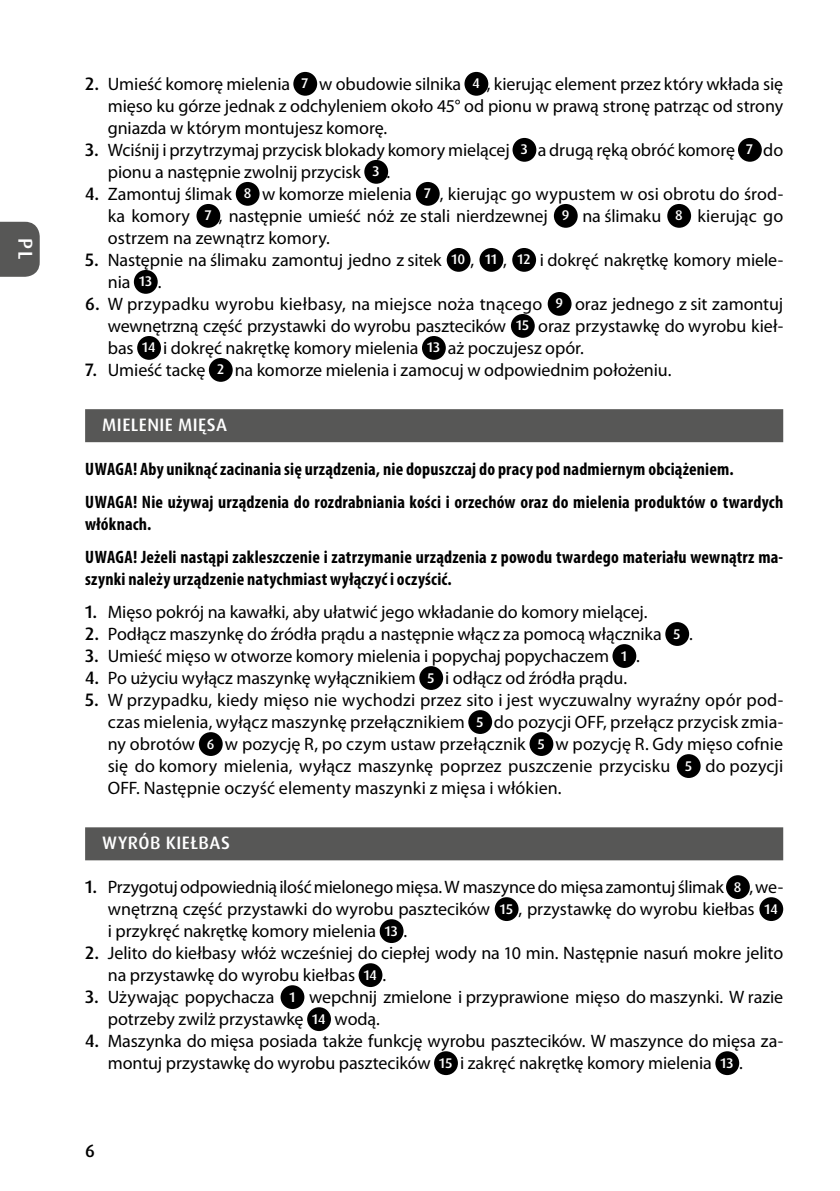
<style>
.page{position:relative;width:840px;height:1191px;background:#fff}
.page>*{position:absolute;margin:0;border:0;box-sizing:border-box;transform-origin:0 0}
.t1{font:500 20px "Dax Pro";color:#fff}
.t2{font:18px/22px "Myriad Pro";letter-spacing:-.005em;color:#000}
.t3{font:700 condensed 18px/33px "Myriad Pro";letter-spacing:.01em;color:#000}
.t4{font:500 18px "Dax Pro";letter-spacing:.025em;color:#fff}
.t5{font:500 18px "Dax Pro";color:#000}
.s1{font-family:"Dax Pro";font-weight:500}
.s2{font-family:"Dax Pro";font-weight:500;font-size:14px;color:#fff}
</style>
<div class="page">
<svg style="left:0;top:222px;width:40px;height:55px;background:#5f5f5e"></svg>
<div style="left:85px;top:409px;width:697px;height:33px;background:#575756"></div>
<div style="left:85px;top:827px;width:697px;height:33px;background:#575756"></div>
<div style="left:293px;top:72px;width:24px;height:24px;background:#000;border-radius:50%"></div>
<div style="left:464px;top:72px;width:24px;height:24px;background:#000;border-radius:50%"></div>
<div style="left:512px;top:138px;width:24px;height:24px;background:#000;border-radius:50%"></div>
<div style="left:737px;top:138px;width:24px;height:24px;background:#000;border-radius:50%"></div>
<div style="left:364px;top:160px;width:24px;height:24px;background:#000;border-radius:50%"></div>
<div style="left:235px;top:182px;width:24px;height:24px;background:#000;border-radius:50%"></div>
<div style="left:415px;top:182px;width:24px;height:24px;background:#000;border-radius:50%"></div>
<div style="left:196px;top:204px;width:24px;height:24px;background:#000;border-radius:50%"></div>
<div style="left:553px;top:204px;width:24px;height:24px;background:#000;border-radius:50%"></div>
<div style="left:667px;top:204px;width:23px;height:24px;background:#000;border-radius:50%"></div>
<div style="left:446px;top:248px;width:24px;height:24px;background:#000;border-radius:50%"></div>
<div style="left:479px;top:248px;width:24px;height:24px;background:#000;border-radius:50%"></div>
<div style="left:512px;top:248px;width:23px;height:24px;background:#000;border-radius:50%"></div>
<div style="left:134px;top:270px;width:24px;height:24px;background:#000;border-radius:50%"></div>
<div style="left:547px;top:292px;width:24px;height:24px;background:#000;border-radius:50%"></div>
<div style="left:510px;top:314px;width:24px;height:24px;background:#000;border-radius:50%"></div>
<div style="left:137px;top:336px;width:24px;height:24px;background:#000;border-radius:50%"></div>
<div style="left:422px;top:336px;width:23px;height:24px;background:#000;border-radius:50%"></div>
<div style="left:209px;top:358px;width:23px;height:24px;background:#000;border-radius:50%"></div>
<div style="left:665px;top:622px;width:23px;height:24px;background:#000;border-radius:50%"></div>
<div style="left:612px;top:644px;width:24px;height:24px;background:#000;border-radius:50%"></div>
<div style="left:419px;top:666px;width:24px;height:24px;background:#000;border-radius:50%"></div>
<div style="left:468px;top:710px;width:24px;height:24px;background:#000;border-radius:50%"></div>
<div style="left:199px;top:732px;width:23px;height:24px;background:#000;border-radius:50%"></div>
<div style="left:529px;top:732px;width:24px;height:24px;background:#000;border-radius:50%"></div>
<div style="left:676px;top:754px;width:24px;height:24px;background:#000;border-radius:50%"></div>
<div style="left:725px;top:875px;width:24px;height:24px;background:#000;border-radius:50%"></div>
<div style="left:494px;top:897px;width:24px;height:24px;background:#000;border-radius:50%"></div>
<div style="left:759px;top:897px;width:23px;height:24px;background:#000;border-radius:50%"></div>
<div style="left:379px;top:919px;width:24px;height:24px;background:#000;border-radius:50%"></div>
<div style="left:358px;top:963px;width:24px;height:24px;background:#000;border-radius:50%"></div>
<div style="left:280px;top:985px;width:24px;height:24px;background:#000;border-radius:50%"></div>
<div style="left:307px;top:1007px;width:24px;height:24px;background:#000;border-radius:50%"></div>
<div style="left:434px;top:1051px;width:23px;height:24px;background:#000;border-radius:50%"></div>
<div style="left:715px;top:1051px;width:23px;height:24px;background:#000;border-radius:50%"></div>
<p class="t1" style="left:38px;top:238px;width:23px;rotate:90deg">PL</p>
<p class="t2" style="left:108px;top:73px;width:676px;text-align:justify;text-indent:-23px"><span class="s1">2.</span> Umieść komorę mielenia <span class="s2">7</span> w obudowie silnika <span class="s2">4</span> , kierując element przez który wkłada się mięso ku górze jednak z odchyleniem około 45° od pionu w prawą stronę patrząc od strony gniazda w którym montujesz komorę.</p>
<p class="t2" style="left:108px;top:139px;width:676px;text-indent:-23px"><span class="s1">3.</span> Wciśnij i przytrzymaj przycisk blokady komory mielącej <span class="s2">3</span> a drugą ręką obróć komorę <span class="s2">7</span> do pionu a następnie zwolnij przycisk <span class="s2">3</span> .</p>
<p class="t2" style="left:108px;top:183px;width:676px;text-align:justify;text-indent:-23px"><span class="s1">4.</span> Zamontuj ślimak <span class="s2">8</span> w komorze mielenia <span class="s2">7</span> , kierując go wypustem w osi obrotu do środ&shy;ka komory <span class="s2">7</span> , następnie umieść nóż ze stali nierdzewnej <span class="s2">9</span> na ślimaku <span class="s2">8</span> kierując go ostrzem na zewnątrz komory.</p>
<p class="t2" style="left:108px;top:249px;width:676px;text-indent:-23px"><span class="s1">5.</span> Następnie na ślimaku zamontuj jedno z sitek <span class="s2">10</span> , <span class="s2">11</span> , <span class="s2">12</span> i dokręć nakrętkę komory miele&shy;nia <span class="s2">13</span> .</p>
<p class="t2" style="left:108px;top:293px;width:676px;text-align:justify;text-indent:-23px"><span class="s1">6.</span> W przypadku wyrobu kiełbasy, na miejsce noża tnącego <span class="s2">9</span> oraz jednego z sit zamontuj wewnętrzną część przystawki do wyrobu pasztecików <span class="s2">15</span> oraz przystawkę do wyrobu kieł&shy;bas <span class="s2">14</span> i dokręć nakrętkę komory mielenia <span class="s2">13</span> aż poczujesz opór.</p>
<p class="t2" style="left:85px;top:359px;width:587px"><span class="s1">7.</span> Umieść tackę <span class="s2">2</span> na komorze mielenia i zamocuj w odpowiednim położeniu.</p>
<p class="t4" style="left:102px;top:413px;width:126px">MIELENIE MIĘSA</p>
<p class="t3" style="left:85px;top:452px;width:699px">UWAGA! Aby uniknąć zacinania się urządzenia, nie dopuszczaj do pracy pod nadmiernym obciążeniem.<br>UWAGA! Nie używaj urządzenia do rozdrabniania kości i orzechów oraz do mielenia produktów o twardych</p>
<p class="t3" style="left:85px;top:507px;width:699px">włóknach.<br>UWAGA! Jeżeli nastąpi zakleszczenie i zatrzymanie urządzenia z powodu twardego materiału wewnątrz ma-</p>
<p class="t3" style="left:85px;top:562px;width:368px">szynki należy urządzenie natychmiast wyłączyć i oczyścić.</p>
<p class="t2" style="left:85px;top:601px;width:563px"><span class="s1">1.</span> Mięso pokrój na kawałki, aby ułatwić jego wkładanie do komory mielącej.</p>
<p class="t2" style="left:85px;top:623px;width:609px"><span class="s1">2.</span> Podłącz maszynkę do źródła prądu a następnie włącz za pomocą włącznika <span class="s2">5</span> .</p>
<p class="t2" style="left:85px;top:645px;width:556px"><span class="s1">3.</span> Umieść mięso w otworze komory mielenia i popychaj popychaczem <span class="s2">1</span> .</p>
<p class="t2" style="left:85px;top:667px;width:543px"><span class="s1">4.</span> Po użyciu wyłącz maszynkę wyłącznikiem <span class="s2">5</span> i odłącz od źródła prądu.</p>
<p class="t2" style="left:108px;top:689px;width:676px;text-align:justify;text-indent:-23px"><span class="s1">5.</span> W przypadku, kiedy mięso nie wychodzi przez sito i jest wyczuwalny wyraźny opór pod&shy;czas mielenia, wyłącz maszynkę przełącznikiem <span class="s2">5</span> do pozycji OFF, przełącz przycisk zmia&shy;ny obrotów <span class="s2">6</span> w pozycję R, po czym ustaw przełącznik <span class="s2">5</span> w pozycję R. Gdy mięso cofnie się do komory mielenia, wyłącz maszynkę poprzez puszczenie przycisku <span class="s2">5</span> do pozycji OFF. Następnie oczyść elementy maszynki z mięsa i włókien.</p>
<p class="t4" style="left:102px;top:831px;width:129px">WYRÓB KIEŁBAS</p>
<p class="t2" style="left:108px;top:876px;width:676px;text-indent:-23px"><span class="s1">1.</span> Przygotuj odpowiednią ilość mielonego mięsa. W maszynce do mięsa zamontuj ślimak <span class="s2">8</span> , we&shy;wnętrzną część przystawki do wyrobu pasztecików <span class="s2">15</span> , przystawkę do wyrobu kiełbas <span class="s2">14 </span>i przykręć nakrętkę komory mielenia <span class="s2">13</span> .</p>
<p class="t2" style="left:108px;top:942px;width:676px;text-indent:-23px"><span class="s1">2.</span> Jelito do kiełbasy włóż wcześniej do ciepłej wody na 10 min. Następnie nasuń mokre jelito na przystawkę do wyrobu kiełbas <span class="s2">14</span> .</p>
<p class="t2" style="left:108px;top:986px;width:676px;text-indent:-23px"><span class="s1">3.</span> Używając popychacza <span class="s2">1</span> wepchnij zmielone i przyprawione mięso do maszynki. W razie potrzeby zwilż przystawkę <span class="s2">14</span> wodą.</p>
<p class="t2" style="left:108px;top:1030px;width:676px;text-indent:-23px"><span class="s1">4.</span> Maszynka do mięsa posiada także funkcję wyrobu pasztecików. W maszynce do mięsa za&shy;montuj przystawkę do wyrobu pasztecików <span class="s2">15</span> i zakręć nakrętkę komory mielenia <span class="s2">13</span> .</p>
<p class="t5" style="left:85px;top:1139px;width:11px">6</p>
</div>
